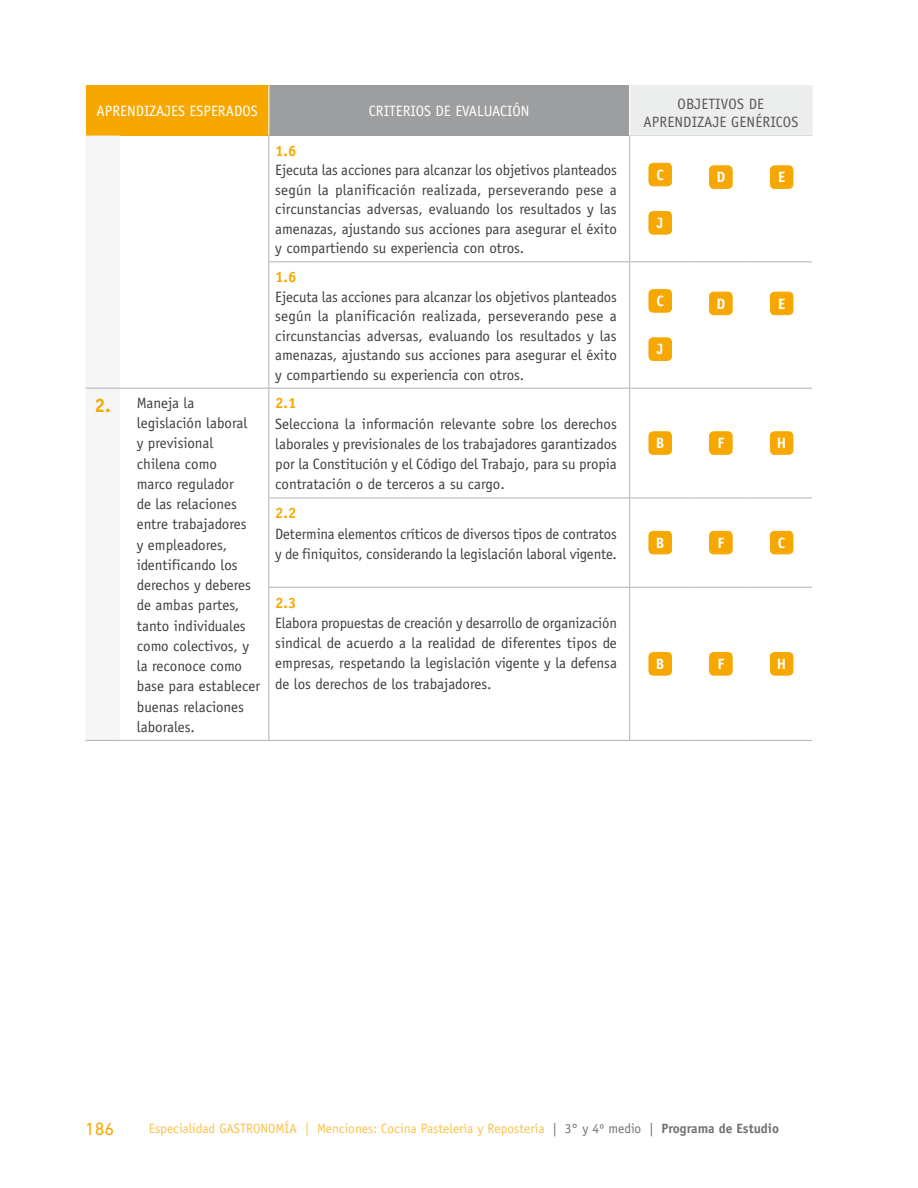
<style>
.page{position:relative;width:918px;height:1188px;background:#fff}
.page>*{position:absolute;margin:0;border:0;box-sizing:border-box;transform-origin:0 0}
.t1{font:18px "DIN Next LT Pro";color:#f7a800}
.t2{font:15px/20.2px "Officina Sans";color:#3e3d40;text-align:justify}
.t3{font:15px "Officina Sans";color:#fff}
.t4{font:15px/18px "Officina Sans";letter-spacing:.01em;color:#58585a;text-align:center}
.t5{font:700 15px "Officina Sans";color:#fff}
.t6{font:700 15px "Officina Sans";color:#f7a800}
.t7{font:13.5px "Officina Sans";color:#fac24d}
.s1{font-weight:700;font-size:19.5px;color:#f7a800}
.s2{color:#707172}
.s3{font-weight:700;color:#707172}
</style>
<div class="page">
<div style="left:85px;top:85px;width:184px;height:51px;background:#f7a800"></div>
<div style="left:269px;top:85px;width:361px;height:51px;background:#9c9e9f"></div>
<div style="left:630px;top:85px;width:182px;height:51px;background:#eceded"></div>
<hr style="left:629px;top:135px;width:61px;height:1px;background:#d9dadb">
<hr style="left:690px;top:135px;width:61px;height:1px;background:#d9dadb">
<hr style="left:751px;top:135px;width:61px;height:1px;background:#d9dadb">
<hr style="left:630px;top:261px;width:60px;height:1px;background:#b1b3b4">
<hr style="left:690px;top:261px;width:61px;height:1px;background:#b1b3b4">
<hr style="left:751px;top:261px;width:61px;height:1px;background:#b1b3b4">
<hr style="left:630px;top:388px;width:60px;height:1px;background:#b1b3b4">
<hr style="left:690px;top:388px;width:61px;height:1px;background:#b1b3b4">
<hr style="left:751px;top:388px;width:61px;height:1px;background:#b1b3b4">
<hr style="left:630px;top:498px;width:60px;height:1px;background:#b1b3b4">
<hr style="left:690px;top:498px;width:61px;height:1px;background:#b1b3b4">
<hr style="left:751px;top:498px;width:61px;height:1px;background:#b1b3b4">
<hr style="left:630px;top:587px;width:60px;height:1px;background:#b1b3b4">
<hr style="left:690px;top:587px;width:61px;height:1px;background:#b1b3b4">
<hr style="left:751px;top:587px;width:61px;height:1px;background:#b1b3b4">
<hr style="left:630px;top:740px;width:60px;height:1px;background:#b1b3b4">
<hr style="left:690px;top:740px;width:61px;height:1px;background:#b1b3b4">
<hr style="left:751px;top:740px;width:61px;height:1px;background:#b1b3b4">
<hr style="left:85px;top:85px;width:1px;height:51px;background:#fff">
<hr style="left:269px;top:85px;width:1px;height:51px;background:#fff">
<hr style="left:629px;top:85px;width:1px;height:50px;background:#fff">
<hr style="left:269px;top:261px;width:361px;height:1px;background:#b1b3b4">
<hr style="left:269px;top:388px;width:361px;height:1px;background:#b1b3b4">
<hr style="left:812px;top:85px;width:1px;height:50px;background:#eceded">
<hr style="left:269px;top:498px;width:361px;height:1px;background:#b1b3b4">
<hr style="left:269px;top:587px;width:361px;height:1px;background:#b1b3b4">
<hr style="left:269px;top:740px;width:361px;height:1px;background:#b1b3b4">
<hr style="left:629px;top:136px;width:1px;height:125px;background:#b1b3b4">
<hr style="left:629px;top:262px;width:1px;height:126px;background:#b1b3b4">
<hr style="left:629px;top:389px;width:1px;height:109px;background:#b1b3b4">
<hr style="left:629px;top:498px;width:1px;height:89px;background:#b1b3b4">
<hr style="left:629px;top:588px;width:1px;height:152px;background:#b1b3b4">
<hr style="left:269px;top:389px;width:1px;height:109px;background:#b1b3b4">
<hr style="left:269px;top:498px;width:1px;height:89px;background:#b1b3b4">
<hr style="left:269px;top:588px;width:1px;height:152px;background:#b1b3b4">
<hr style="left:120px;top:740px;width:149px;height:1px;background:#b1b3b4">
<hr style="left:269px;top:136px;width:1px;height:125px;background:#b1b3b4">
<hr style="left:269px;top:262px;width:1px;height:126px;background:#b1b3b4">
<hr style="left:120px;top:388px;width:149px;height:1px;background:#b1b3b4">
<hr style="left:85px;top:740px;width:35px;height:1px;background:#b1b3b4">
<hr style="left:85px;top:388px;width:35px;height:1px;background:#b1b3b4">
<div style="left:649px;top:163px;width:23px;height:23px;background:#f7a800;border-radius:4px"></div>
<div style="left:649px;top:163px;width:23px;height:23px;border:1px solid #f7a800;border-radius:4px"></div>
<div style="left:649px;top:212px;width:23px;height:22px;background:#f7a800;border-radius:4px"></div>
<div style="left:649px;top:211px;width:23px;height:23px;border:1px solid #f7a800;border-radius:4px"></div>
<div style="left:710px;top:166px;width:22px;height:22px;background:#f7a800;border-radius:4px"></div>
<div style="left:709px;top:166px;width:23px;height:23px;border:1px solid #f7a800;border-radius:4px"></div>
<div style="left:770px;top:166px;width:23px;height:22px;background:#f7a800;border-radius:4px"></div>
<div style="left:770px;top:166px;width:23px;height:23px;border:1px solid #f7a800;border-radius:4px"></div>
<div style="left:649px;top:290px;width:23px;height:22px;background:#f7a800;border-radius:4px"></div>
<div style="left:649px;top:289px;width:23px;height:23px;border:1px solid #f7a800;border-radius:4px"></div>
<div style="left:649px;top:338px;width:23px;height:22px;background:#f7a800;border-radius:4px"></div>
<div style="left:649px;top:338px;width:23px;height:23px;border:1px solid #f7a800;border-radius:4px"></div>
<div style="left:710px;top:292px;width:22px;height:23px;background:#f7a800;border-radius:4px"></div>
<div style="left:709px;top:292px;width:23px;height:23px;border:1px solid #f7a800;border-radius:4px"></div>
<div style="left:770px;top:292px;width:23px;height:23px;background:#f7a800;border-radius:4px"></div>
<div style="left:770px;top:292px;width:23px;height:23px;border:1px solid #f7a800;border-radius:4px"></div>
<div style="left:649px;top:432px;width:23px;height:22px;background:#f7a800;border-radius:4px"></div>
<div style="left:649px;top:432px;width:23px;height:23px;border:1px solid #f7a800;border-radius:4px"></div>
<div style="left:710px;top:432px;width:22px;height:22px;background:#f7a800;border-radius:4px"></div>
<div style="left:709px;top:432px;width:23px;height:23px;border:1px solid #f7a800;border-radius:4px"></div>
<div style="left:770px;top:432px;width:23px;height:22px;background:#f7a800;border-radius:4px"></div>
<div style="left:770px;top:432px;width:23px;height:23px;border:1px solid #f7a800;border-radius:4px"></div>
<div style="left:649px;top:531px;width:23px;height:23px;background:#f7a800;border-radius:4px"></div>
<div style="left:649px;top:531px;width:23px;height:23px;border:1px solid #f7a800;border-radius:4px"></div>
<div style="left:710px;top:531px;width:22px;height:23px;background:#f7a800;border-radius:4px"></div>
<div style="left:709px;top:531px;width:23px;height:23px;border:1px solid #f7a800;border-radius:4px"></div>
<div style="left:770px;top:531px;width:23px;height:23px;background:#f7a800;border-radius:4px"></div>
<div style="left:770px;top:531px;width:23px;height:23px;border:1px solid #f7a800;border-radius:4px"></div>
<div style="left:649px;top:653px;width:23px;height:22px;background:#f7a800;border-radius:4px"></div>
<div style="left:649px;top:652px;width:23px;height:23px;border:1px solid #f7a800;border-radius:4px"></div>
<div style="left:710px;top:653px;width:22px;height:22px;background:#f7a800;border-radius:4px"></div>
<div style="left:709px;top:652px;width:23px;height:23px;border:1px solid #f7a800;border-radius:4px"></div>
<div style="left:770px;top:653px;width:23px;height:22px;background:#f7a800;border-radius:4px"></div>
<div style="left:770px;top:652px;width:23px;height:23px;border:1px solid #f7a800;border-radius:4px"></div>
<p class="t3" style="left:97px;top:102px;width:17px">Aprend</p>
<p class="t3" style="left:144px;top:102px;width:14px">izajes</p>
<p class="t3" style="left:190px;top:102px;width:9px">esperados</p>
<p class="t3" style="left:369px;top:102px;width:153px">Criterios de eva luación</p>
<p class="t4" style="left:643px;top:95px;width:156px">OBJETIVOS DE<br>APRENDIZAJE GENÉRICOS</p>
<p class="t6" style="left:275px;top:141px;width:23px">1.6</p>
<p class="t2" style="left:275px;top:161px;width:343px;line-height:19.5px">Ejecuta las acciones para alcanzar los objetivos planteados según la planificación realizada, perseverando pese a circunstancias adversas, evaluando los resultados y las amenazas, ajustando sus acciones para asegurar el éxito y compartiendo su experiencia con otros.</p>
<p class="t5" style="left:657px;top:165px;width:9px">C</p>
<p class="t5" style="left:716px;top:168px;width:10px">D</p>
<p class="t5" style="left:778px;top:168px;width:9px">E</p>
<p class="t5" style="left:657px;top:214px;width:8px">J</p>
<p class="t6" style="left:275px;top:268px;width:23px">1.6</p>
<p class="t2" style="left:275px;top:287px;width:343px;line-height:19.5px">Ejecuta las acciones para alcanzar los objetivos planteados según la planificación realizada, perseverando pese a circunstancias adversas, evaluando los resultados y las amenazas, ajustando sus acciones para asegurar el éxito y compartiendo su experiencia con otros.</p>
<p class="t5" style="left:657px;top:292px;width:9px">C</p>
<p class="t5" style="left:657px;top:340px;width:8px">J</p>
<p class="t5" style="left:716px;top:294px;width:10px">D</p>
<p class="t5" style="left:778px;top:294px;width:9px">E</p>
<p class="t2" style="left:137px;top:393px;width:125px;text-align:left;text-indent:-42px"><span class="s1">2.</span> Maneja la legislación laboral<br>y previsional chilena como<br>marco regulador<br>de las relaciones entre trabajadores<br>y empleadores, identificando los derechos y deberes de ambas partes, tanto individuales como colectivos, y la reconoce como base para establecer buenas relaciones laborales.</p>
<p class="t6" style="left:275px;top:394px;width:23px">2.1</p>
<p class="t2" style="left:275px;top:414px;width:343px">Selecciona la información relevante sobre los derechos laborales y previsionales de los trabajadores garantizados por la Constitución y el Código del Trabajo, para su propia contratación o de terceros a su cargo.</p>
<p class="t5" style="left:656px;top:434px;width:10px">B</p>
<p class="t5" style="left:717px;top:434px;width:8px">F</p>
<p class="t5" style="left:777px;top:434px;width:11px">H</p>
<p class="t6" style="left:275px;top:504px;width:23px">2.2</p>
<p class="t2" style="left:275px;top:523px;width:343px">Determina elementos críticos de diversos tipos de contratos y de finiquitos, considerando la legislación laboral vigente.</p>
<p class="t5" style="left:656px;top:533px;width:10px">B</p>
<p class="t5" style="left:717px;top:533px;width:8px">F</p>
<p class="t5" style="left:778px;top:533px;width:9px">C</p>
<p class="t6" style="left:275px;top:593px;width:23px">2.3</p>
<p class="t2" style="left:275px;top:613px;width:343px">Elabora propuestas de creación y desarrollo de organización sindical de acuerdo a la realidad de diferentes tipos de empresas, respetando la legislación vigente y la defensa de los derechos de los trabajadores.</p>
<p class="t5" style="left:656px;top:655px;width:10px">B</p>
<p class="t5" style="left:717px;top:655px;width:8px">F</p>
<p class="t5" style="left:777px;top:655px;width:11px">H</p>
<p class="t1" style="left:85px;top:1118px;width:31px">186</p>
<p class="t7" style="left:149px;top:1121px;width:632px">Especialidad GASTRONOMÍA | Menciones: Cocina Pastelería y Repostería <span class="s2">| 3° y 4º medio |</span> <span class="s3">Programa de Estudio</span></p>
</div>
